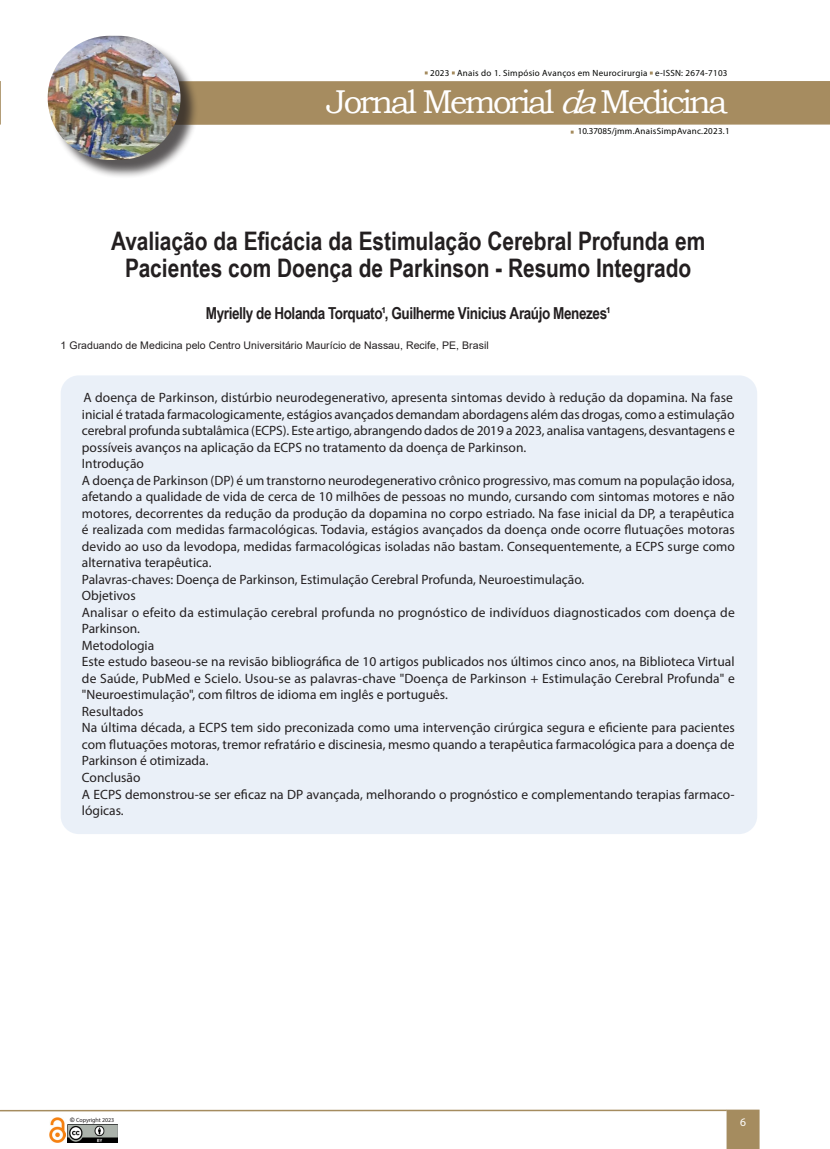
<style>
.page{position:relative;width:830px;height:1149px;background:#fff}
.page>*{position:absolute;margin:0;border:0;box-sizing:border-box;transform-origin:0 0}
.t1{font:33px "Bookman Old Style";letter-spacing:-.08em;color:#fff}
.t2{font:700 25.5px/27px "Arial Narrow";color:#231f20;text-align:center}
.t3{font:700 16.5px "Arial Narrow";letter-spacing:-.025em;color:#231f20}
.texto{font:13.5px/16.5px "Myriad Pro";color:#231f20}
.t4{font:11.55px "Myriad Pro";color:#fff}
.texto-2{font:10.5px "Arial";letter-spacing:.005em;color:#231f20}
.t5{font:9px "Myriad Pro";letter-spacing:.03em;color:#040503}
.t6{font:6px "Myriad Pro";letter-spacing:-.005em;color:#231f20}
.s1{font-style:italic}
.s2{font-style:inherit}
.s3{font-family:"Arial";font-weight:700}
</style>
<div class="page">
<hr style="left:0;top:81px;width:1px;height:44px;background:#a68c60">
<div style="left:56px;top:81px;width:773px;height:44px;background:#a68c60"></div>
<svg style="left:726px;top:1109px;width:33px;height:39px"></svg>
<hr style="left:0;top:1109px;width:726px;height:1px;background:#a58c5f">
<img style="left:67px;top:1124px;width:50px;height:18px">
<img style="left:49px;top:1117px;width:17px;height:25px">
<div style="left:50px;top:38px;width:149px;height:140px;background:#231f20;opacity:.75"></div>
<img style="left:48px;top:36px;width:132px;height:124px;border-radius:62px">
<div style="left:61px;top:375px;width:695px;height:458px;background:#eaf0f8;border-radius:18px"></div>
<p class="t5" style="left:430px;top:67px;width:299px">2023 Anais do 1. Simpósio Avanços em Neurocirurgia e-ISSN: 2674-7103</p>
<h1 class="t1" style="left:326px;top:80px;width:402px">Jornal Memorial <span class="s1">da</span>Medicina</h1>
<p class="t5" style="left:577px;top:126px;width:153px"><span class="s2">10.37085/</span>jmm.AnaisSimpAvanc.2023.1</p>
<p class="t2" style="left:111px;top:226px;width:595px">Avaliação da Eficácia da Estimulação Cerebral Profunda em<br>Pacientes com Doença de Parkinson - Resumo Integrado</p>
<p class="t3" style="left:206px;top:300px;width:406px">Myrielly de Holanda Torquato¹, Guilherme Vinicius Araújo Menezes¹</p>
<p class="texto-2" style="left:61px;top:338px;width:429px">1 Graduando de Medicina pelo Centro Universitário Maurício de Nassau, Recife, PE, Brasil</p>
<p class="texto" style="left:82px;top:389px;width:654px">A doença de Parkinson, distúrbio neurodegenerativo, apresenta sintomas devido à redução da dopamina. Na fase inicial é tratada farmacologicamente, estágios avançados demandam abordagens além das drogas, como a estimulação cerebral profunda subtalâmica (ECPS). Este artigo, abrangendo dados de 2019 a 2023, analisa vantagens, desvantagens e</p>
<p class="texto" style="left:82px;top:438px;width:445px">possíveis avanços na aplicação da ECPS no tratamento da doença de Parkinson.</p>
<p class="texto" style="left:82px;top:455px;width:63px">Introdução</p>
<p class="texto" style="left:82px;top:471px;width:654px;text-align:justify">A doença de Parkinson (DP) é um transtorno neurodegenerativo crônico progressivo, mas comum na população idosa, afetando a qualidade de vida de cerca de 10 milhões de pessoas no mundo, cursando com sintomas motores e não motores, decorrentes da redução da produção da dopamina no corpo estriado. Na fase inicial da DP, a terapêutica é realizada com medidas farmacológicas. Todavia, estágios avançados da doença onde ocorre flutuações motoras devido ao uso da levodopa, medidas farmacológicas isoladas não bastam. Consequentemente, a ECPS surge como alternativa terapêutica.</p>
<p class="texto" style="left:82px;top:570px;width:503px">Palavras-chaves: Doença de Parkinson, Estimulação Cerebral Profunda, Neuroestimulação.</p>
<p class="texto" style="left:82px;top:587px;width:55px">Objetivos</p>
<p class="texto" style="left:82px;top:603px;width:654px">Analisar o efeito da estimulação cerebral profunda no prognóstico de indivíduos diagnosticados com doença de<br>Parkinson.</p>
<p class="texto" style="left:82px;top:636px;width:74px">Metodologia</p>
<p class="texto" style="left:82px;top:653px;width:654px;text-align:justify">Este estudo baseou-se na revisão bibliográfica de 10 artigos publicados nos últimos cinco anos, na Biblioteca Virtual de Saúde, PubMed e Scielo. Usou-se as palavras-chave "Doença de Parkinson + Estimulação Cerebral Profunda" e "Neuroestimulação", com filtros de idioma em inglês e português.</p>
<p class="texto" style="left:82px;top:702px;width:63px">Resultados</p>
<p class="texto" style="left:82px;top:719px;width:654px;text-align:justify">Na última década, a ECPS tem sido preconizada como uma intervenção cirúrgica segura e eficiente para pacientes com flutuações motoras, tremor refratário e discinesia, mesmo quando a terapêutica farmacológica para a doença de Parkinson é otimizada.</p>
<p class="texto" style="left:82px;top:768px;width:60px">Conclusão</p>
<p class="texto" style="left:82px;top:785px;width:653px">A ECPS demonstrou-se ser eficaz na DP avançada, melhorando o prognóstico e complementando terapias farmaco&shy;lógicas.</p>
<p class="t6" style="left:70px;top:1115px;width:46px"><span class="s3">©</span> Copyright 2023</p>
<p class="t4" style="left:739px;top:1114px;width:7px">6</p>
</div>
